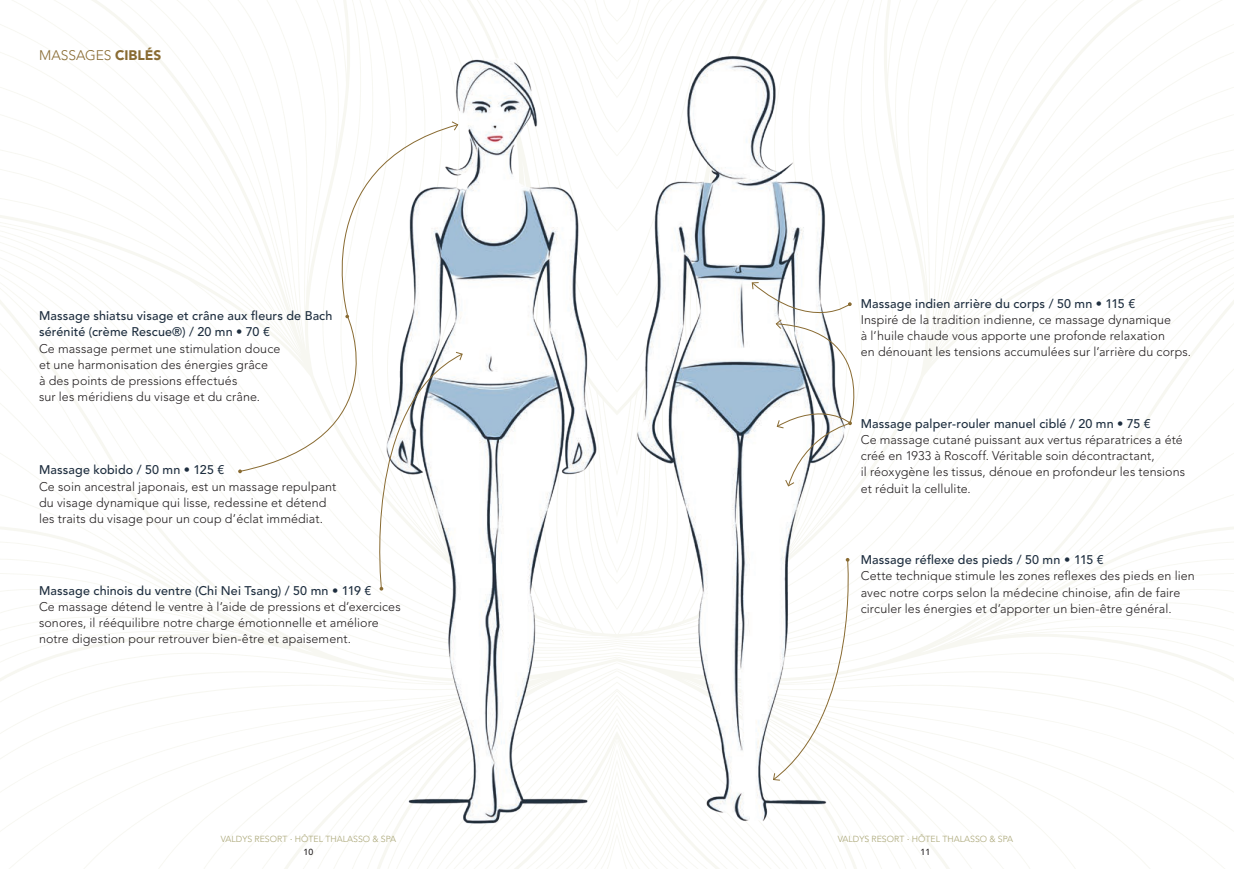
<style>
.page{position:relative;width:1234px;height:869px;background:#fff}
.page>*{position:absolute;margin:0;border:0;box-sizing:border-box;transform-origin:0 0}
.t1{font:300 13.75px "Avenir LT Std";color:#896b32}
.t2{font:300 12.5px/16.2px "Avenir LT Std";letter-spacing:.005em;color:#231f20}
.t3{font:500 12.5px/16.2px "Avenir LT Std";letter-spacing:.01em;color:#1e2e3f}
.t4{font:300 8.75px "Avenir LT Std";color:#a9a575}
.t5{font:500 8.75px "Avenir LT Std";color:#231f20}
.s1{font-weight:900}
</style>
<div class="page">
<svg style="left:239px;top:124px;width:122px;height:348px"></svg>
<svg style="left:238px;top:469px;width:4px;height:4px"></svg>
<svg style="left:345px;top:314px;width:4px;height:4px"></svg>
<svg style="left:361px;top:0;width:517px;height:868px"></svg>
<p class="t1" style="left:39px;top:47px;width:124px">MASSAGES <span class="s1">CIBLÉS</span></p>
<p class="t3" style="left:39px;top:308px;width:295px">Massage shiatsu visage et crâne aux fleurs de Bach sérénité (crème Rescue®) / 20 mn • 70 €</p>
<p class="t2" style="left:39px;top:340px;width:243px">Ce massage permet une stimulation douce et une harmonisation des énergies grâce<br>à des points de pressions effectués<br>sur les méridiens du visage et du crâne.</p>
<p class="t3" style="left:39px;top:462px;width:187px">Massage kobido / 50 mn • 125 €</p>
<p class="t2" style="left:39px;top:478px;width:299px">Ce soin ancestral japonais, est un massage repulpant du visage dynamique qui lisse, redessine et détend les traits du visage pour un coup d’éclat immédiat.</p>
<p class="t3" style="left:39px;top:582px;width:334px">Massage chinois du ventre (Chi Nei Tsang) / 50 mn • 119 €</p>
<p class="t2" style="left:39px;top:598px;width:363px">Ce massage détend le ventre à l’aide de pressions et d’exercices sonores, il rééquilibre notre charge émotionnelle et améliore notre digestion pour retrouver bien-être et apaisement.</p>
<p class="t4" style="left:221px;top:833px;width:177px">VALDYS RESORT <sup>.</sup> HÔTEL THALASSO &amp; SPA</p>
<p class="t5" style="left:303px;top:846px;width:11px">10</p>
<p class="t3" style="left:860px;top:295px;width:276px">Massage indien arrière du corps / 50 mn • 115 €</p>
<p class="t2" style="left:860px;top:311px;width:332px">Inspiré de la tradition indienne, ce massage dynamique<br>à l’huile chaude vous apporte une profonde relaxation<br>en dénouant les tensions accumulées sur l’arrière du corps.</p>
<p class="t3" style="left:860px;top:415px;width:291px">Massage palper-rouler manuel ciblé / 20 mn • 75 €</p>
<p class="t2" style="left:860px;top:431px;width:326px">Ce massage cutané puissant aux vertus réparatrices a été créé en 1933 à Roscoff. Véritable soin décontractant,<br>il réoxygène les tissus, dénoue en profondeur les tensions et réduit la cellulite.</p>
<p class="t3" style="left:860px;top:551px;width:244px">Massage réflexe des pieds / 50 mn • 115 €</p>
<p class="t2" style="left:860px;top:567px;width:335px">Cette technique stimule les zones reflexes des pieds en lien avec notre corps selon la médecine chinoise, afin de faire circuler les énergies et d’apporter un bien-être général.</p>
<p class="t4" style="left:837px;top:833px;width:177px">VALDYS RESORT <sup>.</sup> HÔTEL THALASSO &amp; SPA</p>
<p class="t5" style="left:920px;top:846px;width:11px">11</p>
</div>
